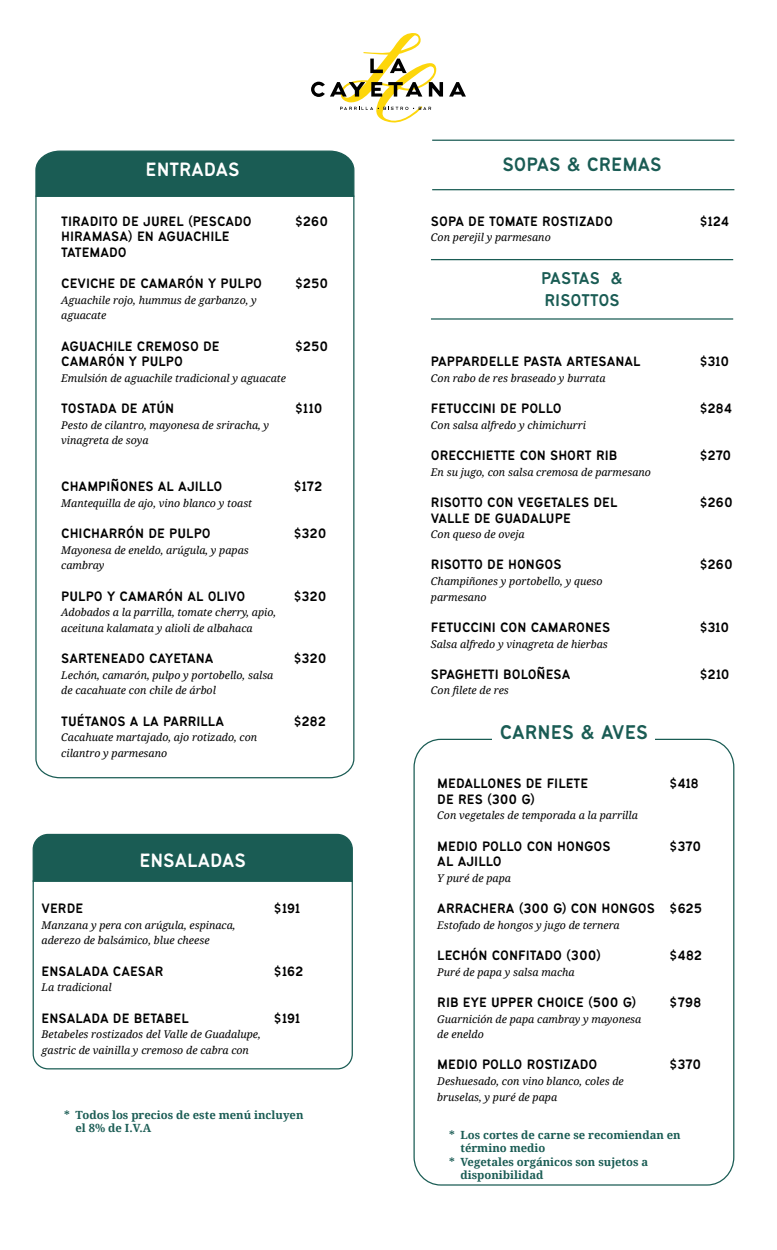
<style>
.page{position:relative;width:777px;height:1250px;background:#fff}
.page>*{position:absolute;margin:0;border:0;box-sizing:border-box;transform-origin:0 0}
.t1{font:21.88px "Bantayog";color:#1a5c54}
.t2{font:21.25px "Bantayog";color:#fff}
.t3{font:21.25px "Bantayog";color:#1a5c54}
.t4{font:18.75px/22.5px "Bantayog";color:#1a5c54}
.t5{font:15px/15.6px "Bantayog";color:#000}
.t6{font:700 11.25px/13.5px "Noto Serif";color:#1a5c54}
.t7{font:italic 10.62px/15.6px "Noto Serif";color:#000}
</style>
<div class="page">
<div style="left:35px;top:150px;width:320px;height:45px;background:#1a5c54"></div>
<svg style="left:35px;top:195px;width:320px;height:584px"></svg>
<svg style="left:449px;top:82px;width:16px;height:15px"></svg>
<svg style="left:311px;top:33px;width:132px;height:89px"></svg>
<div style="left:44px;top:157px;width:302px;height:15px;background:#1a5c54"></div>
<hr style="left:431px;top:259px;width:301px;height:1px;background:#1a5c54">
<hr style="left:431px;top:318px;width:301px;height:2px;background:#1a5c54">
<svg style="left:32px;top:882px;width:321px;height:188px"></svg>
<div style="left:32px;top:833px;width:321px;height:49px;background:#1a5c54"></div>
<hr style="left:432px;top:140px;width:302px;height:1px;background:#1a5c54">
<hr style="left:432px;top:189px;width:302px;height:1px;background:#1a5c54">
<h2 class="t2" style="left:145px;top:158px;width:96px">ENTRADAS</h2>
<h3 class="t5" style="left:61px;top:213px;width:192px">TIRADITO DE JUREL (PESCADO<br>HIRAMASA) EN AGUACHILE<br>TATEMADO</h3>
<h3 class="t5" style="left:61px;top:276px;width:202px">CEVICHE DE CAMARÓN Y PULPO</h3>
<p class="t7" style="left:61px;top:292px;width:197px">Aguachile rojo, hummus de garbanzo, y aguacate</p>
<h3 class="t5" style="left:61px;top:338px;width:160px">AGUACHILE CREMOSO DE<br>CAMARÓN Y PULPO</h3>
<p class="t7" style="left:61px;top:370px;width:226px">Emulsión de aguachile tradicional y aguacate</p>
<h3 class="t5" style="left:61px;top:401px;width:114px">TOSTADA DE ATÚN</h3>
<p class="t7" style="left:61px;top:417px;width:209px">Pesto de cilantro, mayonesa de sriracha, y vinagreta de soya</p>
<h3 class="t5" style="left:295px;top:213px;width:35px">$260</h3>
<h3 class="t5" style="left:295px;top:276px;width:35px">$250</h3>
<h3 class="t5" style="left:295px;top:338px;width:35px">$250</h3>
<h3 class="t5" style="left:295px;top:401px;width:29px">$110</h3>
<h3 class="t5" style="left:61px;top:479px;width:162px">CHAMPIÑONES AL AJILLO</h3>
<p class="t7" style="left:61px;top:495px;width:192px">Mantequilla de ajo, vino blanco y toast</p>
<h3 class="t5" style="left:61px;top:526px;width:151px">CHICHARRÓN DE PULPO</h3>
<p class="t7" style="left:61px;top:542px;width:189px">Mayonesa de eneldo, arúgula, y papas cambray</p>
<h3 class="t5" style="left:61px;top:588px;width:185px">PULPO Y CAMARÓN AL OLIVO</h3>
<p class="t7" style="left:61px;top:604px;width:216px">Adobados a la parrilla, tomate cherry, apio, aceituna kalamata y alioli de albahaca</p>
<h3 class="t5" style="left:61px;top:651px;width:154px">SARTENEADO CAYETANA</h3>
<p class="t7" style="left:61px;top:667px;width:214px">Lechón, camarón, pulpo y portobello, salsa de cacahuate con chile de árbol</p>
<h3 class="t5" style="left:61px;top:713px;width:164px">TUÉTANOS A LA PARRILLA</h3>
<p class="t7" style="left:61px;top:729px;width:197px">Cacahuate martajado, ajo rotizado, con cilantro y parmesano</p>
<h3 class="t5" style="left:294px;top:479px;width:30px">$172</h3>
<h3 class="t5" style="left:294px;top:526px;width:34px">$320</h3>
<h3 class="t5" style="left:294px;top:588px;width:34px">$320</h3>
<h3 class="t5" style="left:294px;top:651px;width:34px">$320</h3>
<h3 class="t5" style="left:294px;top:713px;width:34px">$282</h3>
<h2 class="t2" style="left:139px;top:850px;width:108px">ENSALADAS</h2>
<h3 class="t5" style="left:42px;top:901px;width:43px">VERDE</h3>
<p class="t7" style="left:42px;top:917px;width:195px">Manzana y pera con arúgula, espinaca, aderezo de balsámico, blue cheese</p>
<h3 class="t5" style="left:42px;top:963px;width:123px">ENSALADA CAESAR</h3>
<p class="t7" style="left:42px;top:979px;width:71px">La tradicional</p>
<h3 class="t5" style="left:42px;top:1010px;width:149px">ENSALADA DE BETABEL</h3>
<p class="t7" style="left:42px;top:1026px;width:221px">Betabeles rostizados del Valle de Guadalupe, gastric de vainilla y cremoso de cabra con</p>
<h3 class="t5" style="left:274px;top:901px;width:28px">$191</h3>
<h3 class="t5" style="left:274px;top:963px;width:31px">$162</h3>
<h3 class="t5" style="left:274px;top:1010px;width:28px">$191</h3>
<p class="t6" style="left:75px;top:1107px;width:229px;text-indent:-11px">* Todos los precios de este menú incluyen el 8% de I.V.A</p>
<h2 class="t3" style="left:502px;top:153px;width:161px">SOPAS &amp; CREMAS</h2>
<h3 class="t5" style="left:431px;top:213px;width:183px">SOPA DE TOMATE ROSTIZADO</h3>
<p class="t7" style="left:431px;top:229px;width:121px">Con perejil y parmesano</p>
<h3 class="t4" style="left:541px;top:266px;width:83px">PASTAS &amp;<br>RISOTTOS</h3>
<h3 class="t5" style="left:699px;top:213px;width:31px">$124</h3>
<h3 class="t5" style="left:431px;top:354px;width:211px">PAPPARDELLE PASTA ARTESANAL</h3>
<p class="t7" style="left:431px;top:370px;width:176px">Con rabo de res braseado y burrata</p>
<h3 class="t5" style="left:431px;top:401px;width:132px">FETUCCINI DE POLLO</h3>
<p class="t7" style="left:431px;top:417px;width:156px">Con salsa alfredo y chimichurri</p>
<h3 class="t5" style="left:431px;top:447px;width:188px">ORECCHIETTE CON SHORT RIB</h3>
<p class="t7" style="left:431px;top:464px;width:221px">En su jugo, con salsa cremosa de parmesano</p>
<h3 class="t5" style="left:431px;top:494px;width:188px">RISOTTO CON VEGETALES DEL<br>VALLE DE GUADALUPE</h3>
<p class="t7" style="left:431px;top:526px;width:95px">Con queso de oveja</p>
<h3 class="t5" style="left:431px;top:557px;width:132px">RISOTTO DE HONGOS</h3>
<p class="t7" style="left:431px;top:573px;width:173px">Champiñones y portobello, y queso parmesano</p>
<h3 class="t5" style="left:431px;top:619px;width:181px">FETUCCINI CON CAMARONES</h3>
<p class="t7" style="left:431px;top:635px;width:178px">Salsa alfredo y vinagreta de hierbas</p>
<h3 class="t5" style="left:431px;top:666px;width:141px">SPAGHETTI BOLOÑESA</h3>
<p class="t7" style="left:431px;top:682px;width:79px">Con filete de res</p>
<h1 class="t1" style="left:499px;top:721px;width:150px">CARNES &amp; AVES</h1>
<h3 class="t5" style="left:437px;top:776px;width:152px">MEDALLONES DE FILETE<br>DE RES (300 G)</h3>
<p class="t7" style="left:437px;top:807px;width:202px">Con vegetales de temporada a la parrilla</p>
<h3 class="t5" style="left:437px;top:838px;width:175px">MEDIO POLLO CON HONGOS<br>AL AJILLO</h3>
<p class="t7" style="left:437px;top:870px;width:75px">Y puré de papa</p>
<h3 class="t5" style="left:437px;top:901px;width:219px">ARRACHERA (300 G) CON HONGOS</h3>
<p class="t7" style="left:437px;top:917px;width:184px">Estofado de hongos y jugo de ternera</p>
<h3 class="t5" style="left:437px;top:947px;width:165px">LECHÓN CONFITADO (300)</h3>
<p class="t7" style="left:437px;top:964px;width:139px">Puré de papa y salsa macha</p>
<h3 class="t5" style="left:437px;top:994px;width:200px">RIB EYE UPPER CHOICE (500 G)</h3>
<p class="t7" style="left:437px;top:1010px;width:205px">Guarnición de papa cambray y mayonesa de eneldo</p>
<h3 class="t5" style="left:437px;top:1057px;width:161px">MEDIO POLLO ROSTIZADO</h3>
<p class="t7" style="left:437px;top:1073px;width:188px">Deshuesado, con vino blanco, coles de bruselas, y puré de papa</p>
<h3 class="t5" style="left:699px;top:354px;width:31px">$310</h3>
<h3 class="t5" style="left:699px;top:401px;width:34px">$284</h3>
<h3 class="t5" style="left:699px;top:447px;width:33px">$270</h3>
<h3 class="t5" style="left:699px;top:494px;width:35px">$260</h3>
<h3 class="t5" style="left:699px;top:557px;width:35px">$260</h3>
<h3 class="t5" style="left:699px;top:619px;width:31px">$310</h3>
<h3 class="t5" style="left:699px;top:666px;width:31px">$210</h3>
<h3 class="t5" style="left:669px;top:776px;width:31px">$418</h3>
<h3 class="t5" style="left:669px;top:838px;width:33px">$370</h3>
<h3 class="t5" style="left:669px;top:901px;width:34px">$625</h3>
<h3 class="t5" style="left:669px;top:947px;width:34px">$482</h3>
<h3 class="t5" style="left:669px;top:994px;width:33px">$798</h3>
<h3 class="t5" style="left:669px;top:1057px;width:33px">$370</h3>
<p class="t6" style="left:449px;top:1127px;width:233px">* Los cortes de carne se recomiendan en</p>
<p class="t6" style="left:460px;top:1141px;width:86px">término medio</p>
<p class="t6" style="left:449px;top:1154px;width:200px">* Vegetales orgánicos son sujetos a</p>
<p class="t6" style="left:460px;top:1168px;width:84px">disponibilidad</p>
</div>
